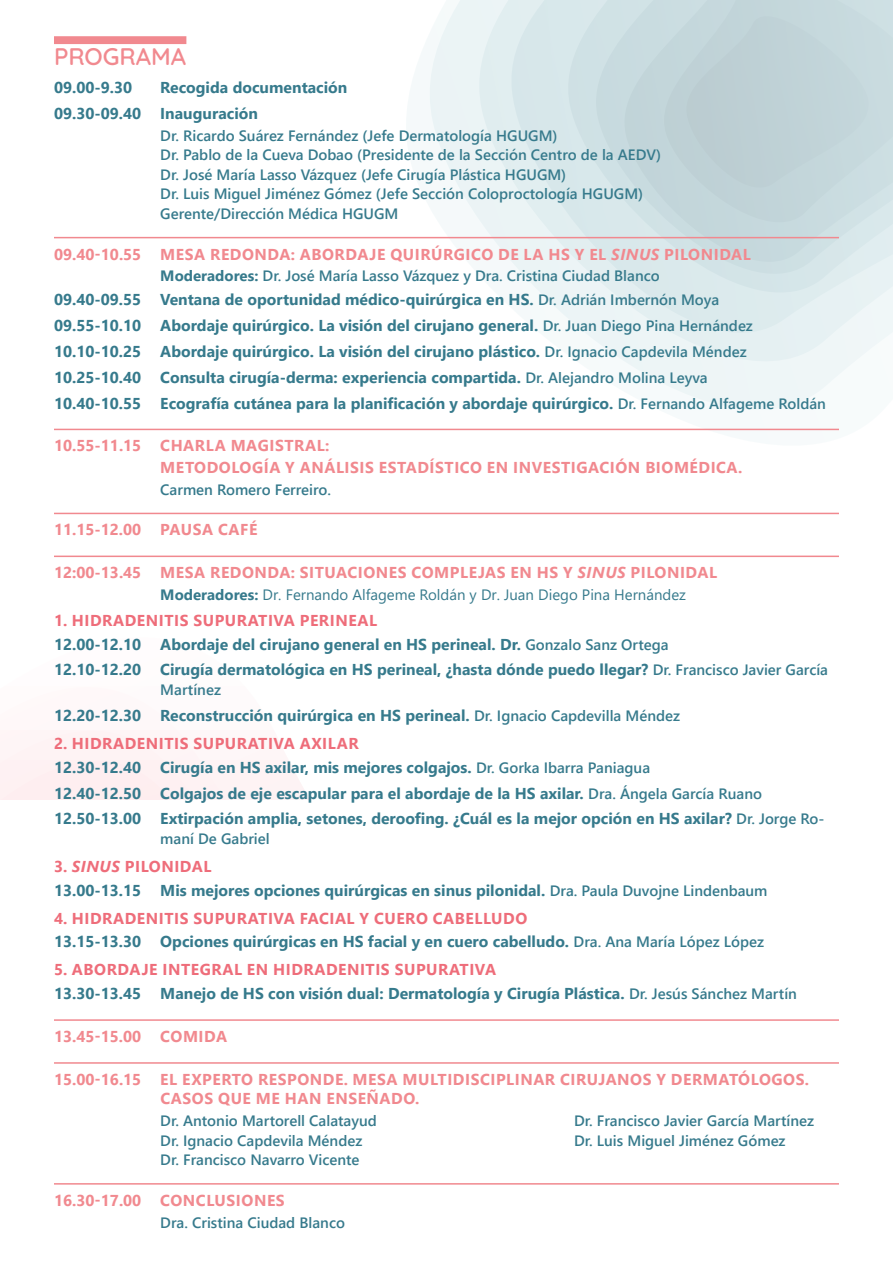
<style>
.page{position:relative;width:893px;height:1263px;background:#fff}
.page>*{position:absolute;margin:0;border:0;box-sizing:border-box;transform-origin:0 0}
.titulos{font:600 24px "Quicksand";color:#f1898f}
.ponencia{font:700 15.75px "Segoe UI";color:#367a8c}
.apartados{font:700 15.75px/19.5px "Segoe UI";letter-spacing:.035em;color:#f1898f}
.subapartado{font:700 15.75px "Segoe UI";letter-spacing:.035em;color:#ee6d7a}
.autores_pd{font:600 15px/19.5px "Segoe UI";color:#367a8c}
.moderadores{font:15px "Segoe UI";color:#367a8c}
.ponencia-2{font:600 15px "Segoe UI";color:#367a8c}
.s1{font-style:italic}
.s2{font-weight:700}
.s3{font-weight:600;font-size:15px}
</style>
<div class="page">
<div style="left:0;top:731px;width:309px;height:68px;background:#fef3f4"></div>
<svg style="left:406px;top:87px;width:433px;height:344px"></svg>
<svg style="left:430px;top:0;width:425px;height:410px"></svg>
<svg style="left:479px;top:0;width:412px;height:361px"></svg>
<svg style="left:511px;top:0;width:382px;height:333px;background:#e2eef0"></svg>
<svg style="left:568px;top:0;width:325px;height:293px;background:#dae8eb"></svg>
<svg style="left:596px;top:0;width:297px;height:274px;background:#d2e3e6"></svg>
<svg style="left:624px;top:0;width:269px;height:262px;background:#ccdde1"></svg>
<svg style="left:664px;top:0;width:229px;height:222px;background:#c6d8dd"></svg>
<div style="left:686px;top:16px;width:182px;height:172px;background:#c0d2d7"></div>
<div style="left:54px;top:36px;width:132px;height:8px;background:#f1898f"></div>
<hr style="left:54px;top:237px;width:785px;height:1px;background:#f1898f">
<hr style="left:54px;top:429px;width:785px;height:1px;background:#f1898f">
<hr style="left:54px;top:513px;width:785px;height:1px;background:#f1898f">
<hr style="left:54px;top:556px;width:785px;height:1px;background:#f1898f">
<hr style="left:54px;top:1019px;width:785px;height:2px;background:#f1898f">
<hr style="left:54px;top:1062px;width:785px;height:2px;background:#f1898f">
<hr style="left:54px;top:1183px;width:785px;height:1px;background:#f1898f">
<p class="titulos" style="left:54px;top:38px;width:134px">PROGRAMA</p>
<p class="ponencia" style="left:54px;top:73px;width:80px">09.00-9.30</p>
<p class="ponencia" style="left:160px;top:73px;width:189px">Recogida documentación</p>
<p class="ponencia" style="left:54px;top:99px;width:206px">09.30-09.40 Inauguración</p>
<p class="autores_pd" style="left:160px;top:125px;width:399px">Dr. Ricardo Suárez Fernández (Jefe Dermatología HGUGM)</p>
<p class="autores_pd" style="left:160px;top:144px;width:502px">Dr. Pablo de la Cueva Dobao (Presidente de la Sección Centro de la AEDV)</p>
<p class="autores_pd" style="left:160px;top:164px;width:484px">Dr. José María Lasso Vázquez (Jefe Cirugía Plástica HGUGM)<br>Dr. Luis Miguel Jiménez Gómez (Jefe Sección Coloproctología HGUGM)</p>
<p class="autores_pd" style="left:160px;top:203px;width:240px">Gerente/Dirección Médica HGUGM</p>
<p class="apartados" style="left:54px;top:243px;width:698px">09.40-10.55 MESA REDONDA: ABORDAJE QUIRÚRGICO DE LA HS Y EL <span class="s1">SINUS</span> PILONIDAL</p>
<p class="autores_pd" style="left:160px;top:265px;width:501px"><span class="s2">Moderadores:</span> Dr. José María Lasso Vázquez y Dra. Cristina Ciudad Blanco</p>
<p class="ponencia" style="left:54px;top:285px;width:667px">09.40-09.55 Ventana de oportunidad médico-quirúrgica en HS. <span class="s3">Dr. Adrián Imbernón Moya</span></p>
<p class="ponencia" style="left:54px;top:310px;width:700px">09.55-10.10 Abordaje quirúrgico. La visión del cirujano general. <span class="s3">Dr. Juan Diego Pina Hernández</span></p>
<p class="ponencia" style="left:54px;top:336px;width:694px">10.10-10.25 Abordaje quirúrgico. La visión del cirujano plástico. <span class="s3">Dr. Ignacio Capdevila Méndez</span></p>
<p class="ponencia" style="left:54px;top:362px;width:655px">10.25-10.40 Consulta cirugía-derma: experiencia compartida. <span class="s3">Dr. Alejandro Molina Leyva</span></p>
<p class="ponencia" style="left:54px;top:388px;width:773px">10.40-10.55 Ecografía cutánea para la planificación y abordaje quirúrgico. <span class="s3">Dr. Fernando Alfageme Roldán</span></p>
<p class="apartados" style="left:54px;top:435px;width:277px">10.55-11.15 CHARLA MAGISTRAL:</p>
<p class="apartados" style="left:160px;top:456px;width:583px">METODOLOGÍA Y ANÁLISIS ESTADÍSTICO EN INVESTIGACIÓN BIOMÉDICA.</p>
<p class="autores_pd" style="left:160px;top:478px;width:172px">Carmen Romero Ferreiro.</p>
<p class="apartados" style="left:54px;top:519px;width:205px">11.15-12.00 PAUSA CAFÉ</p>
<p class="apartados" style="left:54px;top:562px;width:665px">12:00-13.45 MESA REDONDA: SITUACIONES COMPLEJAS EN HS Y <span class="s1">SINUS</span> PILONIDAL</p>
<p class="moderadores" style="left:160px;top:580px;width:527px"><span class="s2">Moderadores:</span> Dr. Fernando Alfageme Roldán y Dr. Juan Diego Pina Hernández</p>
<p class="subapartado" style="left:54px;top:605px;width:325px">1. HIDRADENITIS SUPURATIVA PERINEAL</p>
<p class="ponencia" style="left:54px;top:629px;width:616px">12.00-12.10 Abordaje del cirujano general en HS perineal. Dr. <span class="s3">Gonzalo Sanz Ortega</span></p>
<p class="ponencia" style="left:54px;top:655px;width:776px">12.10-12.20 Cirugía dermatológica en HS perineal, ¿hasta dónde puedo llegar? <span class="s3">Dr. Francisco Javier García</span></p>
<p class="ponencia-2" style="left:160px;top:675px;width:62px">Martínez</p>
<p class="ponencia" style="left:54px;top:700px;width:628px">12.20-12.30 Reconstrucción quirúrgica en HS perineal. <span class="s3">Dr. Ignacio Capdevilla Méndez</span></p>
<p class="subapartado" style="left:54px;top:728px;width:306px">2. HIDRADENITIS SUPURATIVA AXILAR</p>
<p class="ponencia" style="left:54px;top:752px;width:598px">12.30-12.40 Cirugía en HS axilar, mis mejores colgajos. <span class="s3">Dr. Gorka Ibarra Paniagua</span></p>
<p class="ponencia" style="left:54px;top:778px;width:710px">12.40-12.50 Colgajos de eje escapular para el abordaje de la HS axilar. <span class="s3">Dra. Ángela García Ruano</span></p>
<p class="ponencia" style="left:54px;top:804px;width:772px">12.50-13.00 Extirpación amplia, setones, deroofing. ¿Cuál es la mejor opción en HS axilar? <span class="s3">Dr. Jorge Ro-</span></p>
<p class="ponencia-2" style="left:160px;top:824px;width:111px">maní De Gabriel</p>
<p class="subapartado" style="left:54px;top:851px;width:159px">3. <span class="s1">SINUS</span> PILONIDAL</p>
<p class="ponencia" style="left:54px;top:875px;width:715px">13.00-13.15 Mis mejores opciones quirúrgicas en sinus pilonidal. <span class="s3">Dra. Paula Duvojne Lindenbaum</span></p>
<p class="subapartado" style="left:54px;top:903px;width:475px">4. HIDRADENITIS SUPURATIVA FACIAL Y CUERO CABELLUDO</p>
<p class="ponencia" style="left:54px;top:927px;width:711px">13.15-13.30 Opciones quirúrgicas en HS facial y en cuero cabelludo. <span class="s3">Dra. Ana María López López</span></p>
<p class="subapartado" style="left:54px;top:955px;width:444px">5. ABORDAJE INTEGRAL EN HIDRADENITIS SUPURATIVA</p>
<p class="ponencia" style="left:54px;top:979px;width:744px">13.30-13.45 Manejo de HS con visión dual: Dermatología y Cirugía Plástica. <span class="s3">Dr. Jesús Sánchez Martín</span></p>
<p class="apartados" style="left:54px;top:1025px;width:175px">13.45-15.00 COMIDA</p>
<p class="apartados" style="left:161px;top:1068px;width:650px;text-indent:-107px">15.00-16.15 EL EXPERTO RESPONDE. MESA MULTIDISCIPLINAR CIRUJANOS Y DERMATÓLOGOS.<br>CASOS QUE ME HAN ENSEÑADO.</p>
<p class="autores_pd" style="left:160px;top:1110px;width:218px">Dr. Antonio Martorell Calatayud</p>
<p class="autores_pd" style="left:160px;top:1129px;width:204px">Dr. Ignacio Capdevila Méndez</p>
<p class="autores_pd" style="left:160px;top:1149px;width:201px">Dr. Francisco Navarro Vicente</p>
<p class="autores_pd" style="left:574px;top:1110px;width:242px">Dr. Francisco Javier García Martínez</p>
<p class="autores_pd" style="left:574px;top:1129px;width:213px">Dr. Luis Miguel Jiménez Gómez</p>
<p class="apartados" style="left:54px;top:1189px;width:232px">16.30-17.00 CONCLUSIONES</p>
<p class="autores_pd" style="left:160px;top:1211px;width:186px">Dra. Cristina Ciudad Blanco</p>
</div>
